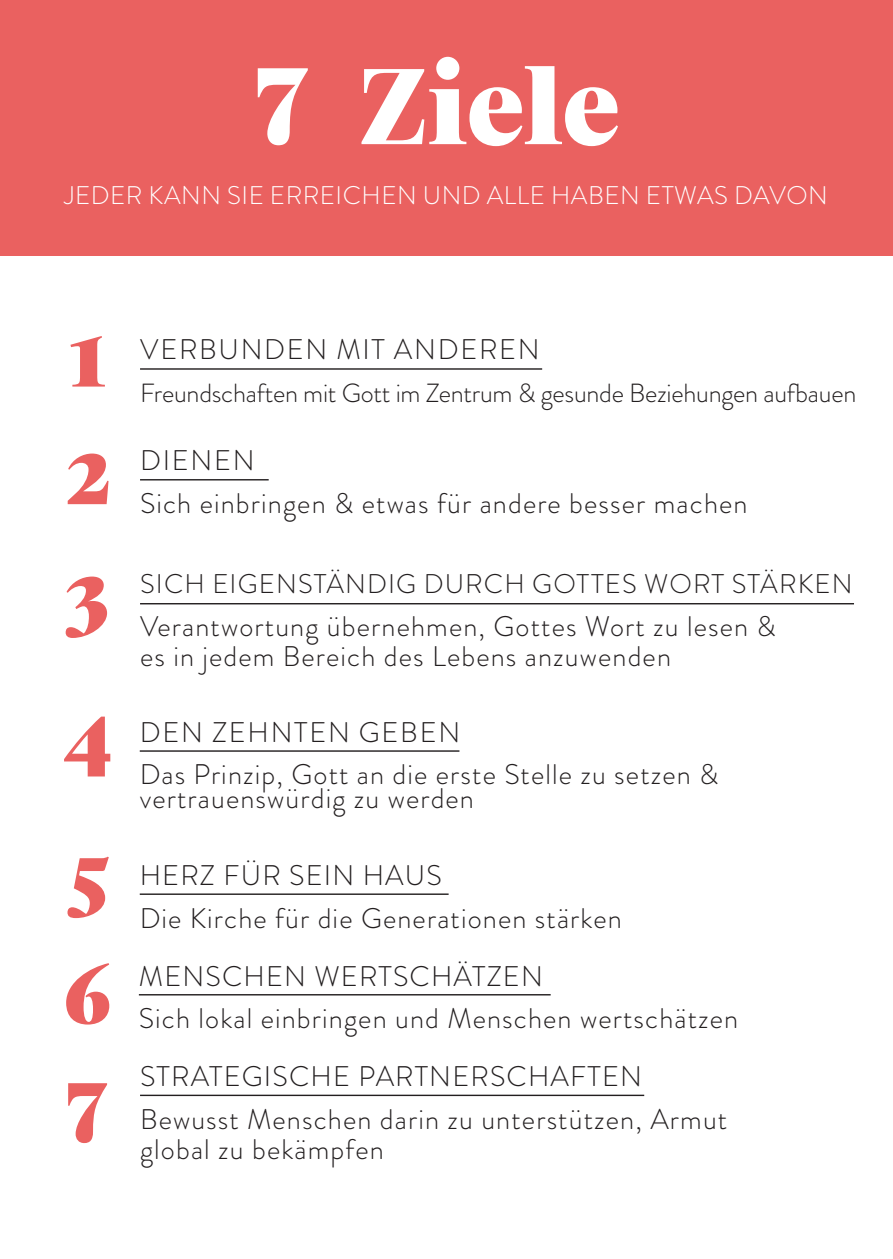
<style>
.page{position:relative;width:893px;height:1259px;background:#fff}
.page>*{position:absolute;margin:0;border:0;box-sizing:border-box;transform-origin:0 0}
.t1{font:900 123px "FS Neruda Trial";letter-spacing:-.01em;color:#fff}
.t2{font:900 95.7px/140.1px "FS Neruda Trial";color:#ea6160;text-align:justify}
.t3{font:300 28.5px/42.6px "Brandon Grotesque";letter-spacing:.04em;color:#231f20}
.t4{font:300 28.5px "Brandon Grotesque";letter-spacing:.06em;color:#231f20}
.t5{font:300 27px "Brandon Grotesque";letter-spacing:.04em;color:#231f20}
.t6{font:300 26.4px "Brandon Grotesque";letter-spacing:-.01em;color:#231f20}
.t7{font:300 25.5px "Brandon Grotesque";letter-spacing:.02em;color:#fff}
</style>
<div class="page">
<div style="left:0;top:0;width:893px;height:255px;background:#ea6160"></div>
<hr style="left:140px;top:368px;width:402px;height:2px;background:#231f20">
<hr style="left:140px;top:479px;width:129px;height:1px;background:#231f20">
<hr style="left:140px;top:603px;width:714px;height:1px;background:#231f20">
<hr style="left:140px;top:750px;width:319px;height:2px;background:#231f20">
<hr style="left:140px;top:893px;width:309px;height:2px;background:#231f20">
<hr style="left:139px;top:994px;width:412px;height:1px;background:#231f20">
<hr style="left:140px;top:1094px;width:504px;height:2px;background:#231f20">
<h1 class="t1" style="left:255px;top:44px;width:56px">7</h1>
<h1 class="t1" style="left:357px;top:57px;width:265px">Ziele</h1>
<p class="t7" style="left:65px;top:178px;width:28px">JEDER</p>
<p class="t7" style="left:149px;top:178px;width:18px">KANN</p>
<p class="t7" style="left:227px;top:178px;width:59px">SIE ERRE</p>
<p class="t7" style="left:336px;top:178px;width:107px">ICHEN UND</p>
<p class="t7" style="left:487px;top:178px;width:16px">ALLE</p>
<p class="t7" style="left:551px;top:178px;width:273px">HABEN ETWAS DAVON</p>
<h2 class="t2" style="left:70px;top:292px;width:38px">1</h2>
<h2 class="t2" style="left:65px;top:409px;width:47px">2</h2>
<h2 class="t2" style="left:62px;top:532px;width:53px">3<br>4<br>5</h2>
<h2 class="t2" style="left:64px;top:928px;width:49px">6</h2>
<h2 class="t2" style="left:66px;top:1037px;width:44px">7</h2>
<p class="t4" style="left:140px;top:330px;width:401px">Verbunden mit anderen</p>
<p class="t6" style="left:140px;top:374px;width:718px">Freundschaften mit Gott im Zentrum &amp; gesunde Beziehungen aufbauen</p>
<p class="t3" style="left:140px;top:439px;width:609px">DIENEN<br>Sich einbringen &amp; etwas für andere besser machen</p>
<p class="t5" style="left:140px;top:565px;width:17px">Sich</p>
<p class="t5" style="left:212px;top:565px;width:642px">eig enständig durch Gottes Wo rt stärken</p>
<p class="t3" style="left:140px;top:611px;width:637px;line-height:30px">Verantwortung übernehmen, Gottes Wort zu lesen &amp; es in jedem Bereich des Lebens anzuwenden</p>
<p class="t3" style="left:140px;top:710px;width:580px;text-indent:219px">GEBEN<br>Das Prinzip, Gott an die erste Stelle zu setzen &amp;</p>
<p class="t3" style="left:140px;top:710px;width:21px">DEN</p>
<p class="t3" style="left:212px;top:710px;width:78px">ZEHNTEN</p>
<p class="t3" style="left:140px;top:777px;width:336px">vertrauenswürdig zu werden</p>
<p class="t3" style="left:140px;top:854px;width:484px">HERZ FÜR SEIN HAUS<br>Die Kirche für die Generationen stärken</p>
<p class="t3" style="left:139px;top:954px;width:44px">MENS</p>
<p class="t3" style="left:222px;top:954px;width:136px">CHEN WERTS</p>
<p class="t3" style="left:139px;top:954px;width:601px;text-indent:271px">CHÄTZEN<br>Sich lokal einbringen und Menschen wertschätzen</p>
<p class="t3" style="left:140px;top:1055px;width:18px">STRATE</p>
<p class="t3" style="left:242px;top:1055px;width:136px">GISCHE PARTNERS</p>
<p class="t3" style="left:140px;top:1055px;width:589px;text-indent:366px">CHAFTEN<br>Bewusst Menschen darin zu unterstützen, Armut</p>
<p class="t3" style="left:140px;top:1128px;width:245px">global zu bekämpfen</p>
</div>
